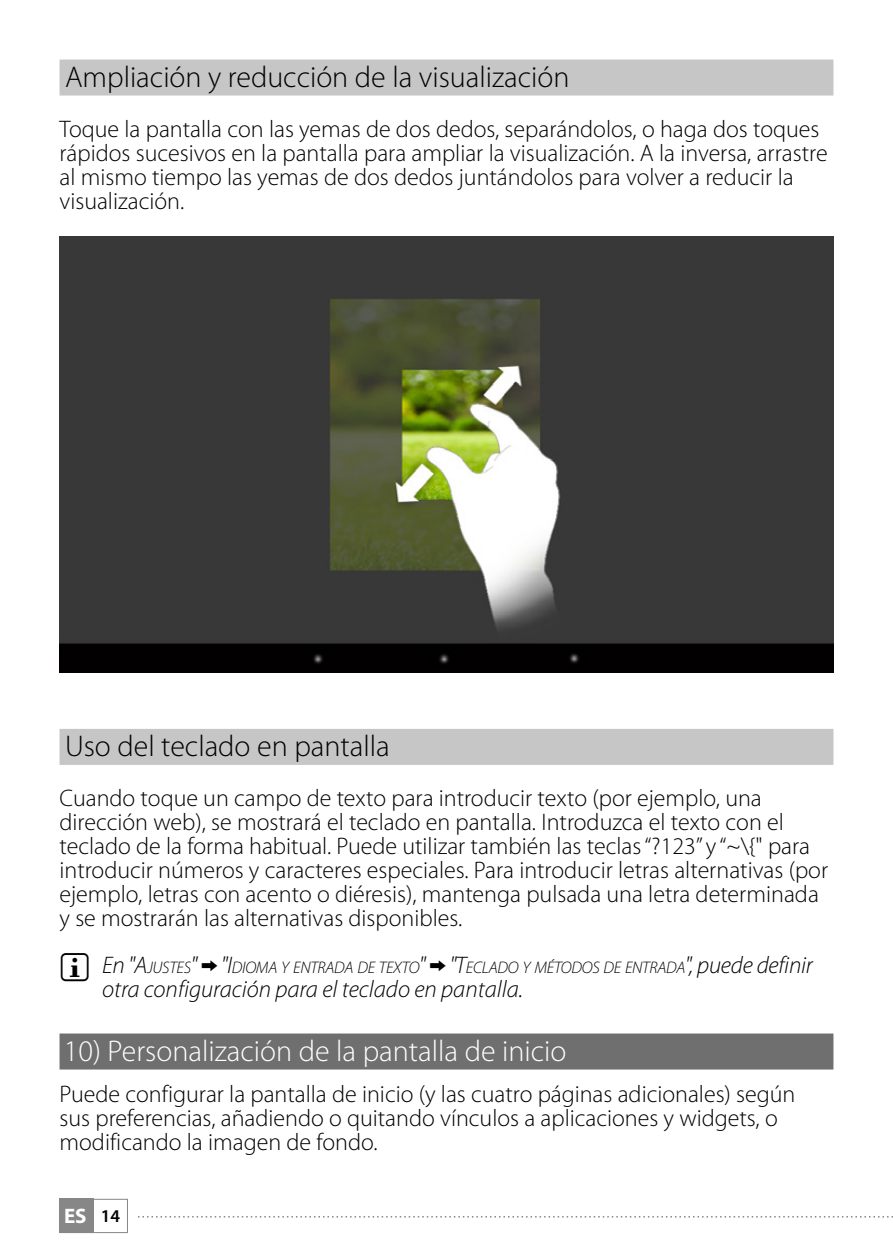
<style>
.page{position:relative;width:893px;height:1259px;background:#fff}
.page>*{position:absolute;margin:0;border:0;box-sizing:border-box;transform-origin:0 0}
.t1{font:300 30px "Myriad Pro";color:#000}
.t2{font:300 30px "Myriad Pro";color:#fff}
.t3{font:300 24px/24px "Myriad Pro";color:#000}
.t4{font:italic 300 24px "Myriad Pro";color:#000}
.t5{font:700 21px "Myriad Pro";color:#fff}
.t6{font:italic 300 16.8px "Myriad Pro";letter-spacing:-.015em;color:#000}
.s1{font-size:24px}
.s2{font-weight:600;font-size:18px;color:#000}
</style>
<div class="page">
<div style="left:60px;top:1199px;width:34px;height:34px;background:#878787"></div>
<div style="left:60px;top:1199px;width:68px;height:34px;border:1px solid #878787"></div>
<svg style="left:138px;top:1216px;width:755px;height:1px"></svg>
<div style="left:60px;top:60px;width:773px;height:36px;background:#c6c6c6"></div>
<div style="left:60px;top:729px;width:773px;height:36px;background:#c6c6c6"></div>
<div style="left:60px;top:1033px;width:773px;height:36px;background:#706f6f"></div>
<img style="left:60px;top:237px;width:773px;height:435px">
<p class="t1" style="left:65px;top:61px;width:506px">Ampliación y reducción de la visualización</p>
<p class="t3" style="left:60px;top:117px;width:770px">Toque la pantalla con las yemas de dos dedos, separándolos, o haga dos toques rápidos sucesivos en la pantalla para ampliar la visualización. A la inversa, arrastre al mismo tiempo las yemas de dos dedos juntándolos para volver a reducir la visualización.</p>
<p class="t1" style="left:65px;top:730px;width:326px">Uso del teclado en pantalla</p>
<p class="t3" style="left:60px;top:786px;width:770px">Cuando toque un campo de texto para introducir texto (por ejemplo, una dirección web), se mostrará el teclado en pantalla. Introduzca el texto con el teclado de la forma habitual. Puede utilizar también las teclas “?123” y “~\{" para introducir números y caracteres especiales. Para introducir letras alternativas (por ejemplo, letras con acento o diéresis), mantenga pulsada una letra determinada y se mostrarán las alternativas disponibles.</p>
<p class="t6" style="left:102px;top:958px;width:712px"><span class="s1">En "</span><span class="s1">A</span>JUSTES<span class="s1">" "</span><span class="s1">I</span>DIOMA Y ENTRADA DE TEXTO<span class="s1">" "</span><span class="s1">T</span>ECLADO Y MÉTODOS DE ENTRADA<span class="s1">", puede definir</span></p>
<p class="t4" style="left:102px;top:976px;width:423px">otra configuración para el teclado en pantalla.</p>
<p class="t2" style="left:64px;top:1034px;width:504px">10) Personalización de la pantalla de inicio</p>
<p class="t3" style="left:60px;top:1082px;width:737px">Puede configurar la pantalla de inicio (y las cuatro páginas adicionales) según sus preferencias, añadiendo o quitando vínculos a aplicaciones y widgets, o modificando la imagen de fondo.</p>
<p class="t5" style="left:64px;top:1202px;width:58px">ES <span class="s2">14</span></p>
</div>
